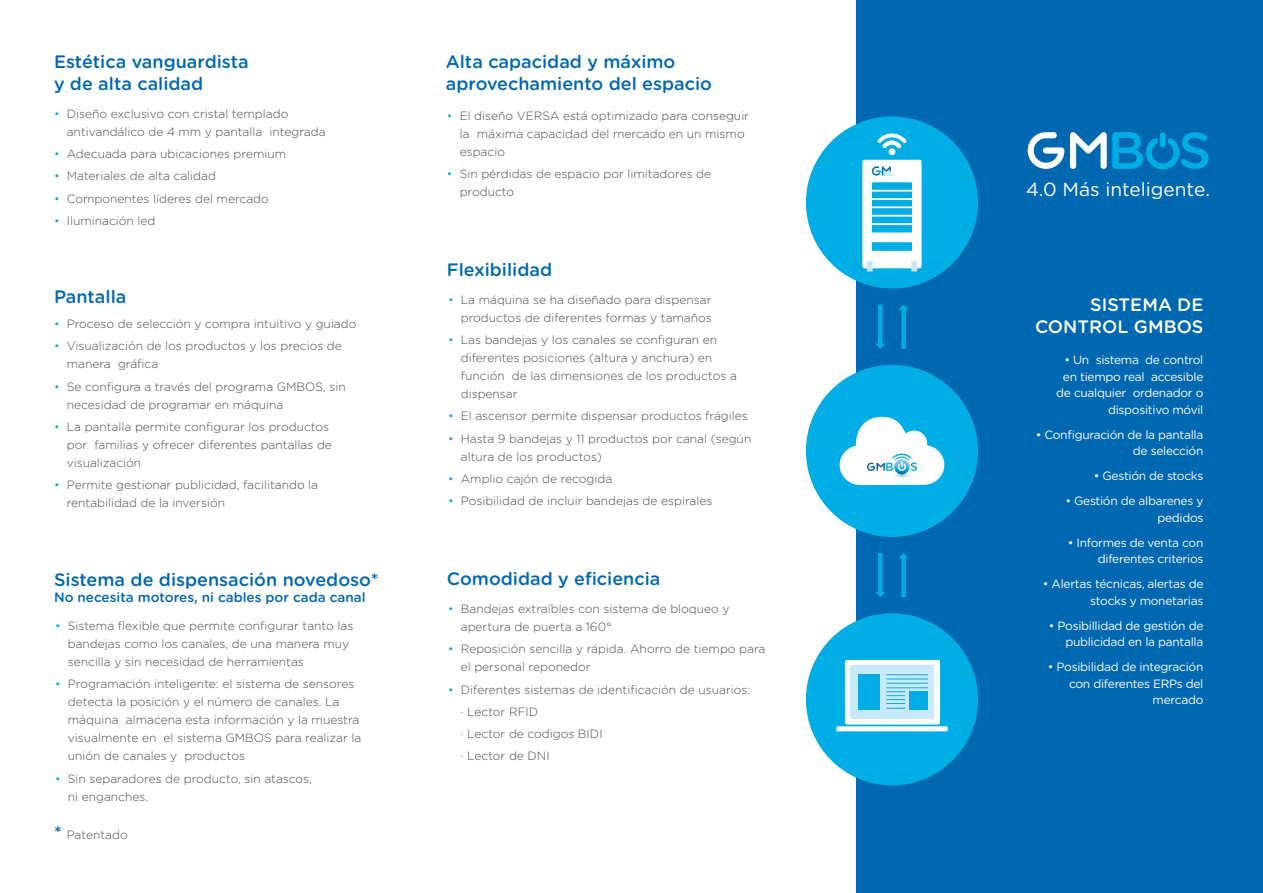
<style>
.page{position:relative;width:1263px;height:893px;background:#fff}
.page>*{position:absolute;margin:0;border:0;box-sizing:border-box;transform-origin:0 0}
.t1{font:19.05px "Gotham Rounded";color:#fff}
.t2{font:500 18px/21.6px "Gotham Rounded";color:#0068b0}
.t3{font:500 18px/21.6px "Gotham Rounded";color:#fff;text-align:right}
.t4{font:500 13.5px "Gotham Rounded";color:#0068b0}
.t5{font:300 12px/18px "Gotham Rounded";color:#4b4b4d}
.t6{font:12px/16.5px "Gotham Rounded";letter-spacing:-.025em;color:#fff;text-align:right}
.s1{color:#00ade4}
.s2{font-weight:500;font-size:18px;color:#0068b0}
</style>
<div class="page">
<div style="left:856px;top:0;width:407px;height:893px;background:#0068b0"></div>
<div style="left:806px;top:116px;width:172px;height:173px;background:#00ade4;border-radius:50%"></div>
<div style="left:806px;top:365px;width:172px;height:172px;background:#00ade4;border-radius:50%"></div>
<div style="left:806px;top:613px;width:172px;height:172px;background:#00ade4;border-radius:50%"></div>
<svg style="left:876px;top:344px;width:9px;height:5px"></svg>
<hr style="left:878px;top:305px;width:4px;height:40px;background:#00ade4">
<svg style="left:899px;top:305px;width:10px;height:5px"></svg>
<div style="left:901px;top:308px;width:5px;height:41px;background:#00ade4"></div>
<svg style="left:875px;top:592px;width:10px;height:5px"></svg>
<hr style="left:878px;top:553px;width:4px;height:40px;background:#00ade4">
<svg style="left:899px;top:553px;width:10px;height:5px"></svg>
<div style="left:901px;top:557px;width:5px;height:40px;background:#00ade4"></div>
<div style="left:845px;top:660px;width:95px;height:65px;background:#fff;border-radius:2px"></div>
<div style="left:836px;top:726px;width:111px;height:5px;background:#fff"></div>
<svg style="left:850px;top:665px;width:84px;height:54px;background:#8ad6f1"></svg>
<div style="left:889px;top:148px;width:6px;height:7px;background:#fff;border-radius:50%"></div>
<svg style="left:877px;top:133px;width:29px;height:16px"></svg>
<div style="left:867px;top:261px;width:6px;height:10px;background:#c9e9f8"></div>
<div style="left:911px;top:261px;width:6px;height:10px;background:#c9e9f8"></div>
<svg style="left:862px;top:160px;width:59px;height:108px"></svg>
<svg style="left:840px;top:417px;width:104px;height:68px"></svg>
<svg style="left:1028px;top:132px;width:36px;height:37px"></svg>
<svg style="left:1070px;top:132px;width:138px;height:37px"></svg>
<h2 class="t2" style="left:54px;top:50px;width:196px">Estética vanguardista y de alta calidad</h2>
<p class="t5" style="left:67px;top:104px;width:260px;text-indent:-13px"><span class="s1">•</span> Diseño exclusivo con cristal templado antivandálico de 4 mm y pantalla integrada</p>
<p class="t5" style="left:54px;top:144px;width:234px"><span class="s1">•</span> Adecuada para ubicaciones premium</p>
<p class="t5" style="left:54px;top:167px;width:164px"><span class="s1">•</span> Materiales de alta calidad</p>
<p class="t5" style="left:54px;top:189px;width:216px"><span class="s1">•</span> Componentes líderes del mercado</p>
<p class="t5" style="left:54px;top:211px;width:103px"><span class="s1">•</span> Iluminación led</p>
<h2 class="t2" style="left:54px;top:285px;width:74px">Pantalla</h2>
<p class="t5" style="left:54px;top:314px;width:304px"><span class="s1">•</span> Proceso de selección y compra intuitivo y guiado</p>
<p class="t5" style="left:67px;top:337px;width:277px;text-indent:-13px"><span class="s1">•</span> Visualización de los productos y los precios de manera gráfica</p>
<p class="t5" style="left:67px;top:377px;width:281px;text-indent:-13px"><span class="s1">•</span> Se configura a través del programa GMBOS, sin necesidad de programar en máquina</p>
<p class="t5" style="left:67px;top:417px;width:267px;text-indent:-13px"><span class="s1">•</span> La pantalla permite configurar los productos por familias y ofrecer diferentes pantallas de visualización</p>
<p class="t5" style="left:67px;top:475px;width:253px;text-indent:-13px"><span class="s1">•</span> Permite gestionar publicidad, facilitando la rentabilidad de la inversión</p>
<h2 class="t2" style="left:54px;top:568px;width:326px">Sistema de dispensación novedoso*</h2>
<p class="t4" style="left:54px;top:588px;width:313px">No necesita motores, ni cables por cada canal</p>
<p class="t5" style="left:68px;top:616px;width:287px;text-indent:-13px"><span class="s1">•</span> Sistema flexible que permite configurar tanto las bandejas como los canales, de una manera muy sencilla y sin necesidad de herramientas</p>
<p class="t5" style="left:68px;top:675px;width:295px;text-indent:-13px"><span class="s1">•</span> Programación inteligente: el sistema de sensores detecta la posición y el número de canales. La máquina almacena esta información y la muestra visualmente en el sistema GMBOS para realizar la unión de canales y productos</p>
<p class="t5" style="left:68px;top:769px;width:246px;text-indent:-13px"><span class="s1">•</span> Sin separadores de producto, sin atascos, ni enganches.</p>
<p class="t5" style="left:54px;top:825px;width:75px"><span class="s2">*</span> Patentado</p>
<h2 class="t2" style="left:446px;top:50px;width:268px">Alta capacidad y máximo aprovechamiento del espacio</h2>
<p class="t5" style="left:460px;top:106px;width:291px;text-indent:-13px"><span class="s1">•</span> El diseño VERSA está optimizado para conseguir la máxima capacidad del mercado en un mismo espacio</p>
<p class="t5" style="left:460px;top:164px;width:253px;text-indent:-13px"><span class="s1">•</span> Sin pérdidas de espacio por limitadores de producto</p>
<h2 class="t2" style="left:447px;top:258px;width:107px">Flexibilidad</h2>
<p class="t5" style="left:448px;top:290px;width:265px;text-align:right"><span class="s1">•</span> La máquina se ha diseñado para dispensar productos de diferentes formas y tamaños</p>
<p class="t5" style="left:461px;top:330px;width:278px;text-indent:-13px"><span class="s1">•</span> Las bandejas y los canales se configuran en diferentes posiciones (altura y anchura) en función de las dimensiones de los productos a dispensar</p>
<p class="t5" style="left:448px;top:407px;width:301px"><span class="s1">•</span> El ascensor permite dispensar productos frágiles</p>
<p class="t5" style="left:461px;top:429px;width:292px;text-indent:-13px"><span class="s1">•</span> Hasta 9 bandejas y 11 productos por canal (según altura de los productos)</p>
<p class="t5" style="left:448px;top:469px;width:166px"><span class="s1">•</span> Amplio cajón de recogida</p>
<p class="t5" style="left:448px;top:491px;width:266px"><span class="s1">•</span> Posibilidad de incluir bandejas de espirales</p>
<h2 class="t2" style="left:447px;top:567px;width:215px">Comodidad y eficiencia</h2>
<p class="t5" style="left:461px;top:599px;width:270px;text-indent:-13px"><span class="s1">•</span> Bandejas extraíbles con sistema de bloqueo y apertura de puerta a 160°</p>
<p class="t5" style="left:461px;top:640px;width:306px;text-indent:-13px"><span class="s1">•</span> Reposición sencilla y rápida. Ahorro de tiempo para el personal reponedor</p>
<p class="t5" style="left:461px;top:678px;width:291px;line-height:22.2px;text-indent:-13px"><span class="s1">•</span> Diferentes sistemas de identificación de usuarios: · Lector RFID<br>· Lector de codigos BIDI<br>· Lector de DNI</p>
<h1 class="t1" style="left:1026px;top:177px;width:185px">4.0 Más inteligente.</h1>
<h2 class="t3" style="left:1035px;top:293px;width:170px">SISTEMA DE<br>CONTROL GMBOS</h2>
<p class="t6" style="left:1056px;top:351px;width:149px">• Un sistema de control en tiempo real accesible de cualquier ordenador o dispositivo móvil</p>
<p class="t6" style="left:1036px;top:426px;width:169px">• Configuración de la pantalla de selección</p>
<p class="t6" style="left:1094px;top:467px;width:111px">• Gestión de stocks</p>
<p class="t6" style="left:1065px;top:492px;width:140px">• Gestión de albarenes y pedidos</p>
<p class="t6" style="left:1068px;top:534px;width:137px">• Informes de venta con diferentes criterios</p>
<p class="t6" style="left:1043px;top:575px;width:162px">• Alertas técnicas, alertas de stocks y monetarias</p>
<p class="t6" style="left:1049px;top:617px;width:156px">• Posibillidad de gestión de publicidad en la pantalla</p>
<p class="t6" style="left:1048px;top:658px;width:157px">• Posibilidad de integración con diferentes ERPs del mercado</p>
</div>
